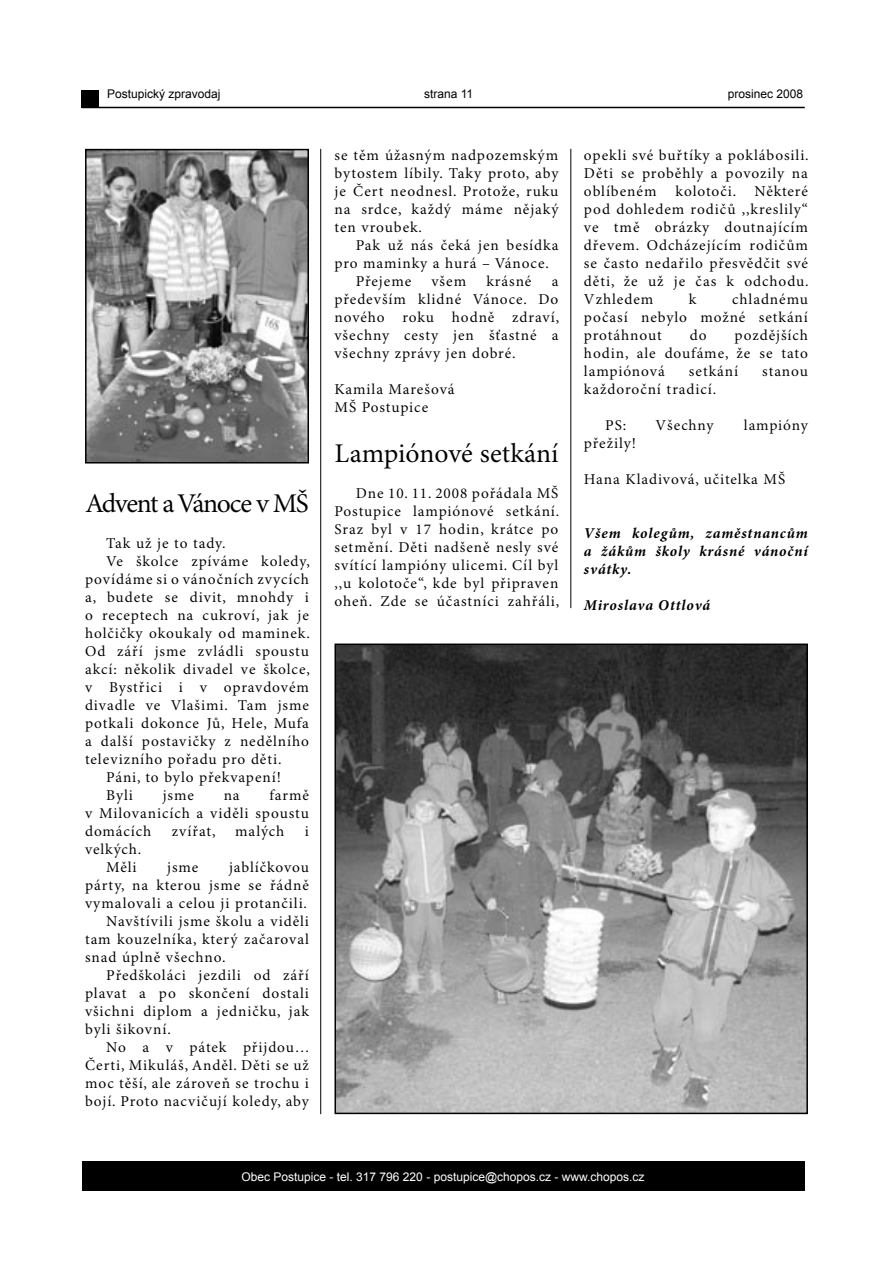
<style>
.page{position:relative;width:893px;height:1263px;background:#fff}
.page>*{position:absolute;margin:0;border:0;box-sizing:border-box;transform-origin:0 0}
.t1{font:27px "Minion Pro";letter-spacing:-.01em;color:#000}
.t2{font:27px "Minion Pro";letter-spacing:-.055em;color:#000}
.t3{font:15px/18px "Minion Pro";letter-spacing:.06em;color:#000;text-align:justify}
.t4{font:italic 700 15px/18px "Minion Pro";letter-spacing:.055em;color:#000;text-align:justify}
.t5{font:12px "Arial";color:#fff}
.t6{font:12px "Arial";color:#000}
</style>
<div class="page">
<div style="left:82px;top:1161px;width:722px;height:30px;background:#000"></div>
<div style="left:82px;top:90px;width:17px;height:17px;background:#000"></div>
<hr style="left:82px;top:107px;width:723px;height:1px;background:#000">
<hr style="left:320px;top:149px;width:1px;height:965px;background:#000">
<img style="left:88px;top:152px;width:218px;height:308px">
<div style="left:85px;top:149px;width:224px;height:314px;border:2px solid #000"></div>
<img style="left:337px;top:646px;width:468px;height:465px">
<div style="left:334px;top:643px;width:474px;height:471px;border:2px solid #000"></div>
<hr style="left:570px;top:149px;width:1px;height:459px;background:#000">
<p class="t6" style="left:107px;top:86px;width:115px">Postupický zpravodaj</p>
<p class="t6" style="left:424px;top:86px;width:51px">strana 11</p>
<p class="t6" style="left:728px;top:86px;width:77px">prosinec 2008</p>
<h1 class="t2" style="left:85px;top:487px;width:225px">Advent a Vánoce v MŠ</h1>
<p class="t3" style="left:106px;top:534px;width:121px">Tak už je to tady.</p>
<p class="t3" style="left:106px;top:552px;width:205px">Ve školce zpíváme koledy,</p>
<p class="t3" style="left:85px;top:570px;width:225px">povídáme si o vánočních zvycích</p>
<p class="t3" style="left:85px;top:588px;width:225px">a, budete se divit, mnohdy i</p>
<p class="t3" style="left:85px;top:606px;width:225px">o receptech na cukroví, jak je</p>
<p class="t3" style="left:85px;top:624px;width:226px">holčičky okoukaly od maminek.</p>
<p class="t3" style="left:85px;top:642px;width:225px">Od září jsme zvládli spoustu</p>
<p class="t3" style="left:85px;top:660px;width:226px">akcí: několik divadel ve školce,</p>
<p class="t3" style="left:85px;top:678px;width:225px">v Bystřici i v opravdovém</p>
<p class="t3" style="left:85px;top:696px;width:225px">divadle ve Vlašimi. Tam jsme</p>
<p class="t3" style="left:85px;top:714px;width:225px">potkali dokonce Jů, Hele, Mufa</p>
<p class="t3" style="left:85px;top:732px;width:225px">a další postavičky z nedělního</p>
<p class="t3" style="left:85px;top:750px;width:198px">televizního pořadu pro děti.</p>
<p class="t3" style="left:106px;top:768px;width:176px">Páni, to bylo překvapení!</p>
<p class="t3" style="left:106px;top:786px;width:28px">Byli</p>
<p class="t3" style="left:163px;top:786px;width:33px">jsme</p>
<p class="t3" style="left:224px;top:786px;width:17px">na</p>
<p class="t3" style="left:85px;top:786px;width:225px;text-indent:184px">farmě v Milovanicích a viděli spoustu domácích</p>
<p class="t3" style="left:172px;top:822px;width:45px">zvířat,</p>
<p class="t3" style="left:235px;top:822px;width:51px">malých</p>
<p class="t3" style="left:305px;top:822px;width:6px">i</p>
<p class="t3" style="left:106px;top:840px;width:37px;text-indent:-21px">velkých.<br>Měli</p>
<p class="t3" style="left:167px;top:858px;width:33px">jsme</p>
<p class="t3" style="left:229px;top:858px;width:81px">jablíčkovou</p>
<p class="t3" style="left:85px;top:876px;width:225px">párty, na kterou jsme se řádně</p>
<p class="t3" style="left:85px;top:894px;width:224px">vymalovali a celou ji protančili.</p>
<p class="t3" style="left:106px;top:912px;width:204px">Navštívili jsme školu a viděli</p>
<p class="t3" style="left:85px;top:930px;width:225px">tam kouzelníka, který začaroval</p>
<p class="t3" style="left:85px;top:948px;width:142px">snad úplně všechno.</p>
<p class="t3" style="left:106px;top:966px;width:204px">Předškoláci jezdili od září</p>
<p class="t3" style="left:85px;top:984px;width:225px">plavat a po skončení dostali</p>
<p class="t3" style="left:85px;top:1002px;width:225px">všichni diplom a jedničku, jak</p>
<p class="t3" style="left:85px;top:1020px;width:87px">byli šikovní.</p>
<p class="t3" style="left:106px;top:1038px;width:205px">No a v pátek přijdou…</p>
<p class="t3" style="left:85px;top:1056px;width:225px">Čerti, Mikuláš, Anděl. Děti se už</p>
<p class="t3" style="left:85px;top:1074px;width:225px">moc těší, ale zároveň se trochu i</p>
<p class="t3" style="left:85px;top:1092px;width:225px">bojí. Proto nacvičují koledy, aby</p>
<p class="t3" style="left:334px;top:146px;width:225px">se těm úžasným nadpozemským bytostem líbily. Taky proto, aby je Čert neodnesl. Protože, ruku na srdce, každý máme nějaký ten vroubek.</p>
<p class="t3" style="left:356px;top:236px;width:204px">Pak už nás čeká jen besídka</p>
<p class="t3" style="left:334px;top:254px;width:216px">pro maminky a hurá – Vánoce.</p>
<p class="t3" style="left:356px;top:272px;width:57px">Přejeme</p>
<p class="t3" style="left:431px;top:272px;width:36px">všem</p>
<p class="t3" style="left:486px;top:272px;width:47px">krásné</p>
<p class="t3" style="left:334px;top:272px;width:226px;text-indent:217px">a především klidné Vánoce. Do nového roku hodně zdraví, všechny cesty jen šťastné a všechny zprávy jen dobré.</p>
<p class="t3" style="left:334px;top:380px;width:122px">Kamila Marešová<br>MŠ Postupice</p>
<h1 class="t1" style="left:334px;top:437px;width:225px">Lampiónové setkání</h1>
<p class="t3" style="left:334px;top:485px;width:226px;text-indent:21px">Dne 10. 11. 2008 pořádala MŠ Postupice lampiónové setkání.<br>Sraz byl v 17 hodin, krátce po setmění. Děti nadšeně nesly své svítící lampióny ulicemi. Cíl byl ,,u kolotoče“, kde byl připraven oheň. Zde se účastníci zahřáli,</p>
<p class="t3" style="left:584px;top:146px;width:226px">opekli své buřtíky a poklábosili.<br>Děti se proběhly a povozily na oblíbeném</p>
<p class="t3" style="left:584px;top:182px;width:226px;text-indent:92px">kolotoči. Některé pod dohledem rodičů ,,kreslily“ ve tmě obrázky doutnajícím dřevem. Odcházejícím rodičům se často nedařilo přesvědčit své děti, že už je čas k odchodu.<br>Vzhledem</p>
<p class="t3" style="left:584px;top:290px;width:225px;text-indent:148px">chladnému počasí nebylo možné setkání protáhnout</p>
<p class="t3" style="left:689px;top:290px;width:9px">k</p>
<p class="t3" style="left:584px;top:326px;width:225px;text-indent:151px">pozdějších hodin, ale doufáme, že se tato lampiónová</p>
<p class="t3" style="left:690px;top:326px;width:18px">do</p>
<p class="t3" style="left:689px;top:362px;width:51px">setkání</p>
<p class="t3" style="left:762px;top:362px;width:47px">stanou</p>
<p class="t3" style="left:584px;top:380px;width:134px">každoroční tradicí.</p>
<p class="t3" style="left:605px;top:416px;width:23px">PS:</p>
<p class="t3" style="left:655px;top:416px;width:60px">Všechny</p>
<p class="t3" style="left:744px;top:416px;width:66px">lampióny</p>
<p class="t3" style="left:584px;top:434px;width:54px">přežily!</p>
<p class="t3" style="left:584px;top:470px;width:203px">Hana Kladivová, učitelka MŠ</p>
<p class="t4" style="left:584px;top:525px;width:225px">Všem kolegům, zaměstnancům a žákům školy krásné vánoční svátky.</p>
<p class="t4" style="left:584px;top:597px;width:128px">Miroslava Ottlová</p>
<p class="t5" style="left:242px;top:1168px;width:405px">Obec Postupice - tel. 317 796 220 - postupice@chopos.cz - www.chopos.cz</p>
</div>
